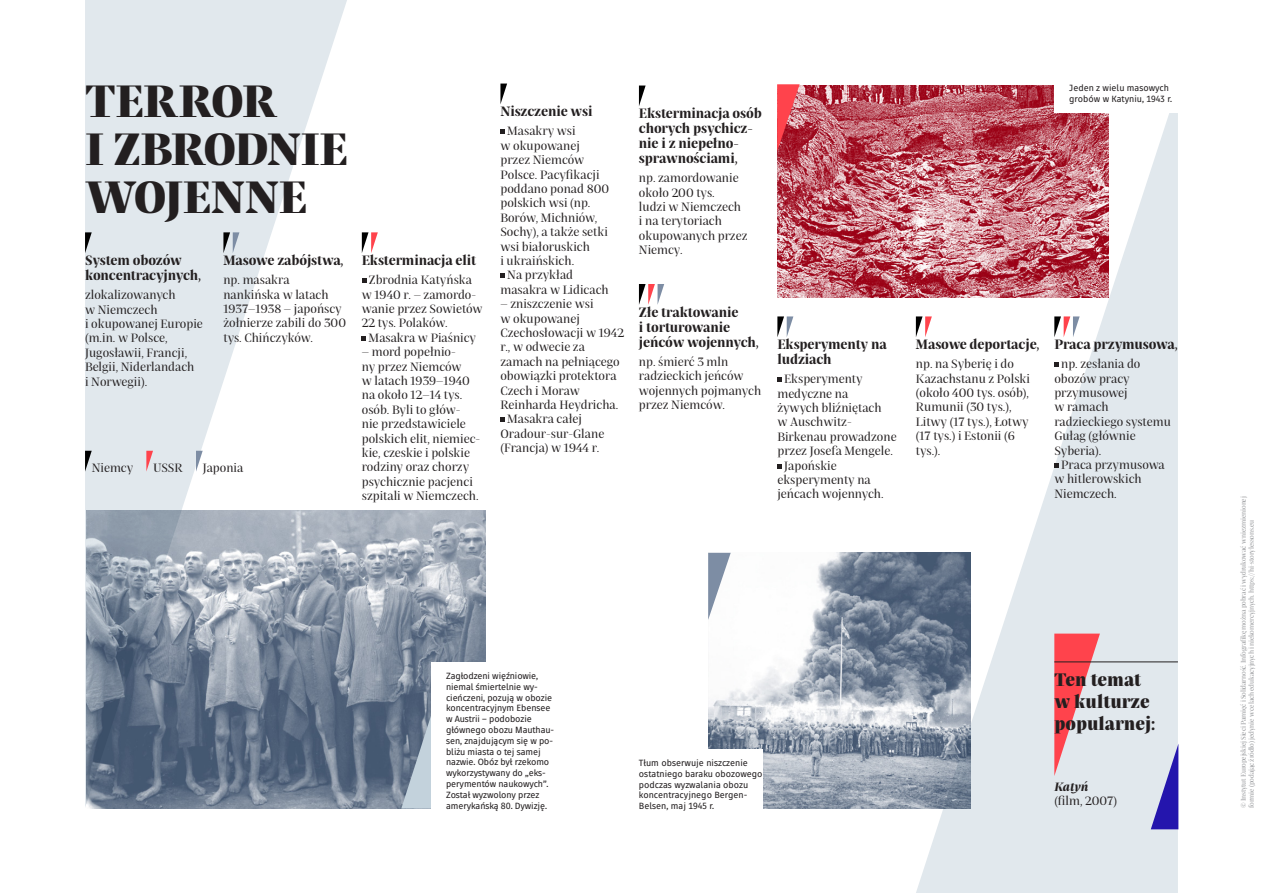
<style>
.page{position:relative;width:1263px;height:893px;background:#fff}
.page>*{position:absolute;margin:0;border:0;box-sizing:border-box;transform-origin:0 0}
.t1{font:800 45px/48px "Praho Pro";letter-spacing:-.005em;color:#231f20}
.t2{font:800 18px/21.6px "Praho Pro";color:#231f20}
.t3{font:700 13.5px/15px "Praho Pro";letter-spacing:-.01em;color:#231f20}
.t4{font:12px/14.4px "Praho Pro";color:#231f20}
.t5{font:italic 700 12px "Praho Pro";letter-spacing:-.005em;color:#231f20}
.t6{font:9px/10.8px "Fuse";letter-spacing:-.01em;color:#231f20}
.t7{font:6.75px/8.1px "Praho Pro";letter-spacing:-.025em;color:#939598}
</style>
<div class="page">
<svg style="left:85px;top:0;width:262px;height:807px;fill:#e1e8ed"></svg>
<svg style="left:916px;top:113px;width:262px;height:780px;fill:#e1e8ed"></svg>
<svg style="left:85px;top:232px;width:7px;height:21px"></svg>
<svg style="left:223px;top:232px;width:16px;height:21px"></svg>
<svg style="left:362px;top:232px;width:16px;height:21px"></svg>
<svg style="left:362px;top:278px;width:4px;height:5px"></svg>
<svg style="left:362px;top:336px;width:4px;height:4px"></svg>
<svg style="left:1054px;top:634px;width:46px;height:142px;background:#ee969d"></svg>
<hr style="left:1054px;top:662px;width:124px;height:1px;background:#231f20">
<img style="left:86px;top:510px;width:399px;height:299px">
<img style="left:777px;top:85px;width:332px;height:213px">
<img style="left:709px;top:553px;width:261px;height:256px">
<svg style="left:401px;top:715px;width:30px;height:94px;background:#8f9eaf"></svg>
<svg style="left:85px;top:451px;width:7px;height:21px"></svg>
<svg style="left:146px;top:451px;width:7px;height:21px"></svg>
<svg style="left:196px;top:451px;width:7px;height:21px"></svg>
<svg style="left:1151px;top:744px;width:27px;height:85px;background:#837fcd"></svg>
<svg style="left:500px;top:84px;width:7px;height:20px"></svg>
<svg style="left:500px;top:130px;width:5px;height:4px"></svg>
<svg style="left:500px;top:274px;width:5px;height:4px"></svg>
<svg style="left:500px;top:418px;width:5px;height:4px"></svg>
<svg style="left:639px;top:86px;width:7px;height:20px"></svg>
<svg style="left:639px;top:284px;width:25px;height:21px"></svg>
<svg style="left:777px;top:316px;width:16px;height:21px"></svg>
<svg style="left:777px;top:377px;width:5px;height:5px"></svg>
<svg style="left:777px;top:464px;width:5px;height:4px"></svg>
<svg style="left:916px;top:316px;width:16px;height:21px"></svg>
<svg style="left:1054px;top:316px;width:26px;height:21px"></svg>
<svg style="left:1054px;top:362px;width:4px;height:5px"></svg>
<svg style="left:1054px;top:463px;width:4px;height:4px"></svg>
<div style="left:1054px;top:84px;width:124px;height:29px;background:#fff"></div>
<svg style="left:777px;top:84px;width:23px;height:67px;background:#da4753"></svg>
<svg style="left:708px;top:553px;width:23px;height:67px"></svg>
<div style="left:639px;top:749px;width:123px;height:60px;background:#fff"></div>
<div style="left:431px;top:662px;width:124px;height:147px;background:#fff"></div>
<h1 class="t1" style="left:86px;top:73px;width:264px">TERROR<br>I ZBRODNIE<br>WOJENNE</h1>
<p class="t3" style="left:85px;top:252px;width:118px">System obozów koncentracyjnych,</p>
<p class="t4" style="left:85px;top:287px;width:119px">zlokalizowanych<br>w Niemczech<br>i okupowanej Europie (m.in. w Polsce,<br>Jugosławii, Francji,<br>Belgii, Niderlandach<br>i Norwegii).</p>
<p class="t3" style="left:223px;top:252px;width:122px">Masowe zabójstwa,</p>
<p class="t4" style="left:223px;top:272px;width:124px">np. masakra nankińska w latach<br>1937–1938 – japońscy żołnierze zabili do 300 tys. Chińczyków.</p>
<p class="t4" style="left:92px;top:459px;width:43px">Niemcy</p>
<p class="t4" style="left:153px;top:459px;width:31px">USSR</p>
<p class="t4" style="left:203px;top:459px;width:42px">Japonia</p>
<p class="t3" style="left:362px;top:252px;width:116px">Eksterminacja elit</p>
<p class="t4" style="left:369px;top:272px;width:104px">Zbrodnia Katyńska</p>
<p class="t4" style="left:362px;top:286px;width:116px">w 1940 r. – zamordo-</p>
<p class="t4" style="left:362px;top:300px;width:122px">wanie przez Sowietów</p>
<p class="t4" style="left:362px;top:315px;width:87px">22 tys. Polaków.</p>
<p class="t4" style="left:369px;top:329px;width:109px">Masakra w Piaśnicy</p>
<p class="t4" style="left:362px;top:344px;width:120px">– mord popełnio-<br>ny przez Niemców<br>w latach 1939–1940 na około 12–14 tys. osób. Byli to głów&shy;nie przedstawiciele polskich elit, niemiec&shy;kie, czeskie i polskie rodziny oraz chorzy psychicznie pacjenci szpitali w Niemczech.</p>
<p class="t3" style="left:500px;top:103px;width:94px">Niszczenie wsi</p>
<p class="t4" style="left:507px;top:123px;width:70px">Masakry wsi</p>
<p class="t4" style="left:500px;top:137px;width:81px">w okupowanej</p>
<p class="t4" style="left:500px;top:152px;width:85px">przez Niemców</p>
<p class="t4" style="left:500px;top:166px;width:101px">Polsce. Pacyfikacji</p>
<p class="t4" style="left:500px;top:180px;width:110px">poddano ponad 800</p>
<p class="t4" style="left:500px;top:195px;width:92px">polskich wsi (np.</p>
<p class="t4" style="left:500px;top:209px;width:98px">Borów, Michniów,</p>
<p class="t4" style="left:500px;top:224px;width:109px">Sochy), a także setki</p>
<p class="t4" style="left:500px;top:238px;width:91px">wsi białoruskich</p>
<p class="t4" style="left:500px;top:252px;width:75px">i ukraińskich.</p>
<p class="t4" style="left:507px;top:267px;width:67px">Na przykład</p>
<p class="t4" style="left:500px;top:281px;width:110px">masakra w Lidicach</p>
<p class="t4" style="left:500px;top:296px;width:95px">– zniszczenie wsi</p>
<p class="t4" style="left:500px;top:310px;width:81px">w okupowanej</p>
<p class="t4" style="left:500px;top:324px;width:125px">Czechosłowacji w 1942</p>
<p class="t4" style="left:500px;top:339px;width:86px">r., w odwecie za</p>
<p class="t4" style="left:500px;top:353px;width:121px">zamach na pełniącego</p>
<p class="t4" style="left:500px;top:368px;width:118px">obowiązki protektora</p>
<p class="t4" style="left:500px;top:382px;width:81px">Czech i Moraw</p>
<p class="t4" style="left:500px;top:396px;width:119px">Reinharda Heydricha.</p>
<p class="t4" style="left:507px;top:411px;width:76px">Masakra całej</p>
<p class="t4" style="left:500px;top:425px;width:105px">Oradour-sur-Glane</p>
<p class="t4" style="left:500px;top:440px;width:100px">(Francja) w 1944 r.</p>
<p class="t3" style="left:639px;top:105px;width:124px">Eksterminacja osób chorych psychicz&shy;nie i z niepełno&shy;sprawnościami,</p>
<p class="t4" style="left:639px;top:170px;width:110px">np. zamordowanie około 200 tys.<br>ludzi w Niemczech i na terytoriach okupowanych przez<br>Niemcy.</p>
<p class="t3" style="left:639px;top:303px;width:121px">Złe traktowanie<br>i torturowanie jeńców wojennych,</p>
<p class="t4" style="left:639px;top:353px;width:124px">np. śmierć 3 mln radzieckich jeńców wojennych pojmanych przez Niemców.</p>
<p class="t3" style="left:777px;top:336px;width:111px">Eksperymenty na ludziach</p>
<p class="t4" style="left:784px;top:371px;width:80px">Eksperymenty</p>
<p class="t4" style="left:777px;top:385px;width:72px">medyczne na</p>
<p class="t4" style="left:777px;top:400px;width:106px">żywych bliźniętach</p>
<p class="t4" style="left:777px;top:414px;width:76px">w Auschwitz-</p>
<p class="t4" style="left:777px;top:428px;width:121px">Birkenau prowadzone</p>
<p class="t4" style="left:777px;top:443px;width:117px">przez Josefa Mengele.</p>
<p class="t4" style="left:784px;top:457px;width:54px">Japońskie</p>
<p class="t4" style="left:777px;top:472px;width:95px">eksperymenty na</p>
<p class="t4" style="left:777px;top:486px;width:108px">jeńcach wojennych.</p>
<p class="t6" style="left:1069px;top:83px;width:104px">Jeden z wielu masowych grobów w Katyniu, 1943 r.</p>
<p class="t3" style="left:916px;top:336px;width:125px">Masowe deportacje,</p>
<p class="t4" style="left:916px;top:356px;width:116px">np. na Syberię i do<br>Kazachstanu z Polski (około 400 tys. osób),<br>Rumunii (30 tys.),<br>Litwy (17 tys.), Łotwy (17 tys.) i Estonii (6 tys.).</p>
<p class="t3" style="left:1054px;top:336px;width:125px">Praca przymusowa,</p>
<p class="t4" style="left:1061px;top:356px;width:81px">np. zesłania do</p>
<p class="t4" style="left:1054px;top:370px;width:77px">obozów pracy</p>
<p class="t4" style="left:1054px;top:385px;width:75px">przymusowej</p>
<p class="t4" style="left:1054px;top:399px;width:56px">w ramach</p>
<p class="t4" style="left:1054px;top:413px;width:118px">radzieckiego systemu</p>
<p class="t4" style="left:1054px;top:428px;width:83px">Gułag (głównie</p>
<p class="t4" style="left:1054px;top:442px;width:48px">Syberia).</p>
<p class="t4" style="left:1061px;top:457px;width:105px">Praca przymusowa</p>
<p class="t4" style="left:1054px;top:471px;width:89px">w hitlerowskich</p>
<p class="t4" style="left:1054px;top:485px;width:64px">Niemczech.</p>
<p class="t6" style="left:446px;top:671px;width:110px">Zagłodzeni więźniowie, niemal śmiertelnie wy&shy;cieńczeni, pozują w obozie koncentracyjnym Ebensee w Austrii – podobozie głównego obozu Mauthau&shy;sen, znajdującym się w po&shy;bliżu miasta o tej samej nazwie. Obóz był rzekomo wykorzystywany do „eks&shy;perymentów naukowych”.<br>Został wyzwolony przez amerykańską 80. Dywizję.</p>
<p class="t6" style="left:639px;top:758px;width:125px">Tłum obserwuje niszczenie ostatniego baraku obozowego podczas wyzwalania obozu koncentracyjnego Bergen-<br>Belsen, maj 1945 r.</p>
<h2 class="t2" style="left:1054px;top:667px;width:102px">Ten temat w kulturze popularnej:</h2>
<p class="t5" style="left:1054px;top:776px;width:36px">Katyń</p>
<p class="t4" style="left:1054px;top:793px;width:64px">(film, 2007)</p>
<p class="t7" style="left:1239px;top:808px;width:313px;rotate:-90deg">© Instytut Europejskiej Sieci Pamięć i Solidarność. Infografikę można pobrać i wydrukować w niezmienionej formie (podając źródło) jedynie w celach edukacyjnych i niekomercyjnych. https://hi-storylessons.eu</p>
</div>
